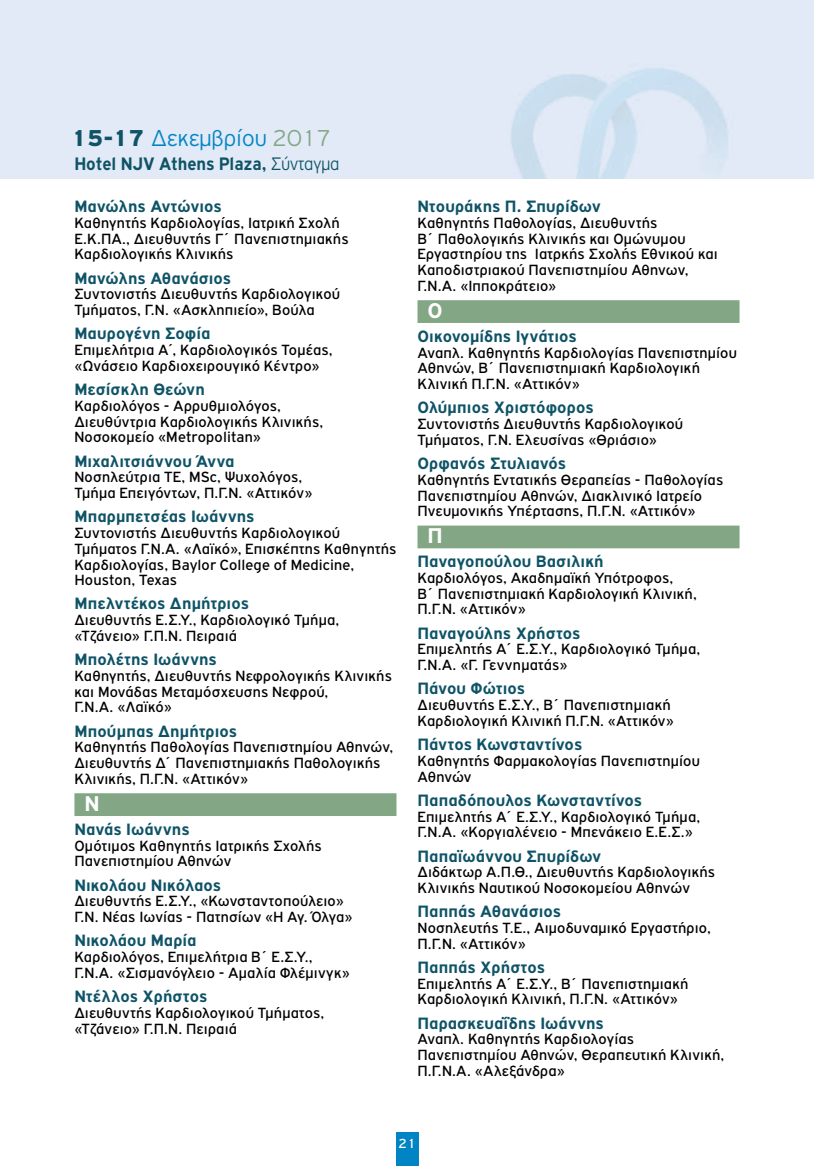
<style>
.page{position:relative;width:814px;height:1166px;background:#fff}
.page>*{position:absolute;margin:0;border:0;box-sizing:border-box;transform-origin:0 0}
.t1{font:300 24.5px "PF Highway Gothic";color:#0084c4}
.t2{font:700 22.75px "PF Highway Gothic";color:#fff}
.t3{font:700 19.25px "PF Highway Gothic";color:#0e5366;scale:.93 1}
.t4{font:700 17.5px "PF Highway Gothic";letter-spacing:.01em;color:#0e5366}
.t5{font:15.75px/15.8px "PF Highway Gothic";letter-spacing:.01em;color:#000}
.t6{font:14px "PF Highway Gothic";color:#fff}
.s1{font-weight:900;color:#0e5366}
.s2{color:#83a785}
.s3{font-weight:300}
</style>
<div class="page">
<div style="left:0;top:0;width:814px;height:179px;background:#e1eaf6"></div>
<img style="left:510px;top:68px;width:218px;height:111px">
<div style="left:396px;top:1132px;width:22px;height:34px;background:#0084c4"></div>
<div style="left:74px;top:793px;width:322px;height:23px;background:#83a785"></div>
<div style="left:417px;top:300px;width:322px;height:23px;background:#83a785"></div>
<div style="left:417px;top:525px;width:322px;height:23px;background:#83a785"></div>
<h1 class="t1" style="left:71px;top:125px;width:262px"><span class="s1">15-17</span> Δεκεμβρίου <span class="s2">2017</span></h1>
<p class="t3" style="left:74px;top:153px;width:286px">Hotel NJV Athens Plaza, <span class="s3">Σύνταγμα</span></p>
<p class="t4" style="left:74px;top:197px;width:149px">Μανώλης Αντώνιος</p>
<p class="t5" style="left:74px;top:215px;width:276px">Καθηγητής Καρδιολογίας, Ιατρική Σχολή<br>Ε.Κ.ΠΑ., Διευθυντής Γ΄ Πανεπιστημιακής<br>Καρδιολογικής Κλινικής</p>
<p class="t4" style="left:74px;top:268px;width:158px">Μανώλης Αθανάσιος</p>
<p class="t5" style="left:74px;top:286px;width:267px">Συντονιστής Διευθυντής Καρδιολογικού<br>Τμήματος, Γ.Ν. «Ασκληπιείο», Βούλα</p>
<p class="t4" style="left:74px;top:324px;width:137px">Μαυρογένη Σοφία</p>
<p class="t5" style="left:74px;top:342px;width:260px">Επιμελήτρια Α΄, Καρδιολογικός Τομέας, «Ωνάσειο Καρδιοχειρουγικό Κέντρο»</p>
<p class="t4" style="left:74px;top:380px;width:132px">Μεσίσκλη Θεώνη</p>
<p class="t5" style="left:74px;top:398px;width:250px">Καρδιολόγος - Αρρυθμιολόγος,<br>Διευθύντρια Καρδιολογικής Κλινικής,<br>Νοσοκομείο «Metropolitan»</p>
<p class="t4" style="left:74px;top:451px;width:161px">Μιχαλιτσιάννου Άννα</p>
<p class="t5" style="left:74px;top:469px;width:239px">Νοσηλεύτρια ΤΕ, MSc, Ψυχολόγος,<br>Τμήμα Επειγόντων, Π.Γ.Ν. «Αττικόν»</p>
<p class="t4" style="left:74px;top:507px;width:182px">Μπαρμπετσέας Ιωάννης</p>
<p class="t5" style="left:74px;top:525px;width:323px">Συντονιστής Διευθυντής Καρδιολογικού Τμήματος Γ.Ν.Α. «Λαϊκό», Επισκέπτης Καθηγητής Καρδιολογίας, Baylor College of Medicine, Houston, Texas</p>
<p class="t4" style="left:74px;top:594px;width:176px">Μπελντέκος Δημήτριος</p>
<p class="t5" style="left:74px;top:612px;width:266px">Διευθυντής Ε.Σ.Υ., Καρδιολογικό Τμήμα, «Τζάνειο» Γ.Π.Ν. Πειραιά</p>
<p class="t4" style="left:74px;top:650px;width:144px">Μπολέτης Ιωάννης</p>
<p class="t5" style="left:74px;top:668px;width:319px">Καθηγητής, Διευθυντής Νεφρολογικής Κλινικής και Μονάδας Μεταμόσχευσης Νεφρού,<br>Γ.Ν.Α. «Λαϊκό»</p>
<p class="t4" style="left:74px;top:721px;width:164px">Μπούμπας Δημήτριος</p>
<p class="t5" style="left:74px;top:739px;width:320px">Καθηγητής Παθολογίας Πανεπιστημίου Αθηνών,<br>Διευθυντής Δ΄ Πανεπιστημιακής Παθολογικής<br>Κλινικής, Π.Γ.Ν. «Αττικόν»</p>
<h2 class="t2" style="left:84px;top:791px;width:13px">ν</h2>
<p class="t4" style="left:74px;top:819px;width:117px">Νανάς Ιωάννης</p>
<p class="t5" style="left:74px;top:837px;width:249px">Ομότιμος Καθηγητής Ιατρικής Σχολής<br>Πανεπιστημίου Αθηνών</p>
<p class="t4" style="left:74px;top:875px;width:148px">Νικολάου Νικόλαος</p>
<p class="t5" style="left:74px;top:893px;width:279px">Διευθυντής Ε.Σ.Υ., «Κωνσταντοπούλειο»<br>Γ.Ν. Νέας Ιωνίας - Πατησίων «Η Αγ. Όλγα»</p>
<p class="t4" style="left:74px;top:931px;width:123px">Νικολάου Μαρία</p>
<p class="t5" style="left:74px;top:949px;width:277px">Καρδιολόγος, Επιμελήτρια Β΄ Ε.Σ.Υ.,<br>Γ.Ν.Α. «Σισμανόγλειο - Αμαλία Φλέμινγκ»</p>
<p class="t4" style="left:74px;top:987px;width:134px">Ντέλλος Χρήστος</p>
<p class="t5" style="left:74px;top:1004px;width:251px">Διευθυντής Καρδιολογικού Τμήματος, «Τζάνειο» Γ.Π.Ν. Πειραιά</p>
<p class="t4" style="left:417px;top:197px;width:185px">Ντουράκης Π. Σπυρίδων</p>
<p class="t5" style="left:417px;top:215px;width:302px">Καθηγητής Παθολογίας, Διευθυντής<br>Β΄ Παθολογικής Κλινικής και Ομώνυμου Εργαστηρίου της Ιατρκής Σχολής Εθνικού και Καποδιστριακού Πανεπιστημίου Αθηνων, Γ.Ν.Α. «Ιπποκράτειο»</p>
<h2 class="t2" style="left:427px;top:298px;width:14px">ο</h2>
<p class="t4" style="left:417px;top:327px;width:161px">Οικονομίδης Ιγνάτιος</p>
<p class="t5" style="left:417px;top:344px;width:321px">Αναπλ. Καθηγητής Καρδιολογίας Πανεπιστημίου<br>Αθηνών, Β΄ Πανεπιστημιακή Καρδιολογική<br>Κλινική Π.Γ.Ν. «Αττικόν»</p>
<p class="t4" style="left:417px;top:398px;width:178px">Ολύμπιος Χριστόφορος</p>
<p class="t5" style="left:417px;top:416px;width:267px">Συντονιστής Διευθυντής Καρδιολογικού<br>Τμήματος, Γ.Ν. Ελευσίνας «Θριάσιο»</p>
<p class="t4" style="left:417px;top:454px;width:150px">Ορφανός Στυλιανός</p>
<p class="t5" style="left:417px;top:472px;width:307px">Καθηγητής Εντατικής Θεραπείας - Παθολογίας<br>Πανεπιστημίου Αθηνών, Διακλινικό Ιατρείο<br>Πνευμονικής Υπέρτασης, Π.Γ.Ν. «Αττικόν»</p>
<h2 class="t2" style="left:427px;top:523px;width:14px">π</h2>
<p class="t4" style="left:417px;top:552px;width:188px">Παναγοπούλου Βασιλική</p>
<p class="t5" style="left:417px;top:570px;width:281px">Καρδιολόγος, Ακαδημαϊκή Υπότροφος,<br>Β΄ Πανεπιστημιακή Καρδιολογική Κλινική,<br>Π.Γ.Ν. «Αττικόν»</p>
<p class="t4" style="left:417px;top:623px;width:165px">Παναγούλης Χρήστος</p>
<p class="t5" style="left:417px;top:641px;width:284px">Επιμελητής Α΄ Ε.Σ.Υ., Καρδιολογικό Τμήμα,<br>Γ.Ν.Α. «Γ. Γεννηματάς»</p>
<p class="t4" style="left:417px;top:679px;width:109px">Πάνου Φώτιος</p>
<p class="t5" style="left:417px;top:697px;width:258px">Διευθυντής Ε.Σ.Υ., Β΄ Πανεπιστημιακή<br>Καρδιολογική Κλινική Π.Γ.Ν. «Αττικόν»</p>
<p class="t4" style="left:417px;top:735px;width:166px">Πάντος Κωνσταντίνος</p>
<p class="t5" style="left:417px;top:753px;width:284px">Καθηγητής Φαρμακολογίας Πανεπιστημίου<br>Αθηνών</p>
<p class="t4" style="left:417px;top:790px;width:226px">Παπαδόπουλος Κωνσταντίνος</p>
<p class="t5" style="left:417px;top:808px;width:284px">Επιμελητής Α΄ Ε.Σ.Υ., Καρδιολογικό Τμήμα,<br>Γ.Ν.Α. «Κοργιαλένειο - Μπενάκειο Ε.Ε.Σ.»</p>
<p class="t4" style="left:417px;top:846px;width:185px">Παπαϊωάννου Σπυρίδων</p>
<p class="t5" style="left:417px;top:864px;width:299px">Διδάκτωρ Α.Π.Θ., Διευθυντής Καρδιολογικής<br>Κλινικής Ναυτικού Νοσοκομείου Αθηνών</p>
<p class="t4" style="left:417px;top:902px;width:145px">Παππάς Αθανάσιος</p>
<p class="t5" style="left:417px;top:920px;width:295px">Νοσηλευτής Τ.Ε., Αιμοδυναμικό Εργαστήριο,<br>Π.Γ.Ν. «Αττικόν»</p>
<p class="t4" style="left:417px;top:958px;width:129px">Παππάς Χρήστος</p>
<p class="t5" style="left:417px;top:975px;width:272px">Επιμελητής Α΄ Ε.Σ.Υ., Β΄ Πανεπιστημιακή<br>Καρδιολογική Κλινική, Π.Γ.Ν. «Αττικόν»</p>
<p class="t4" style="left:417px;top:1013px;width:188px">Παρασκευαΐδης Ιωάννης</p>
<p class="t5" style="left:417px;top:1031px;width:308px">Αναπλ. Καθηγητής Καρδιολογίας<br>Πανεπιστημίου Αθηνών, Θεραπευτική Κλινική,<br>Π.Γ.Ν.Α. «Αλεξάνδρα»</p>
<p class="t6" style="left:398px;top:1136px;width:19px">21</p>
</div>
